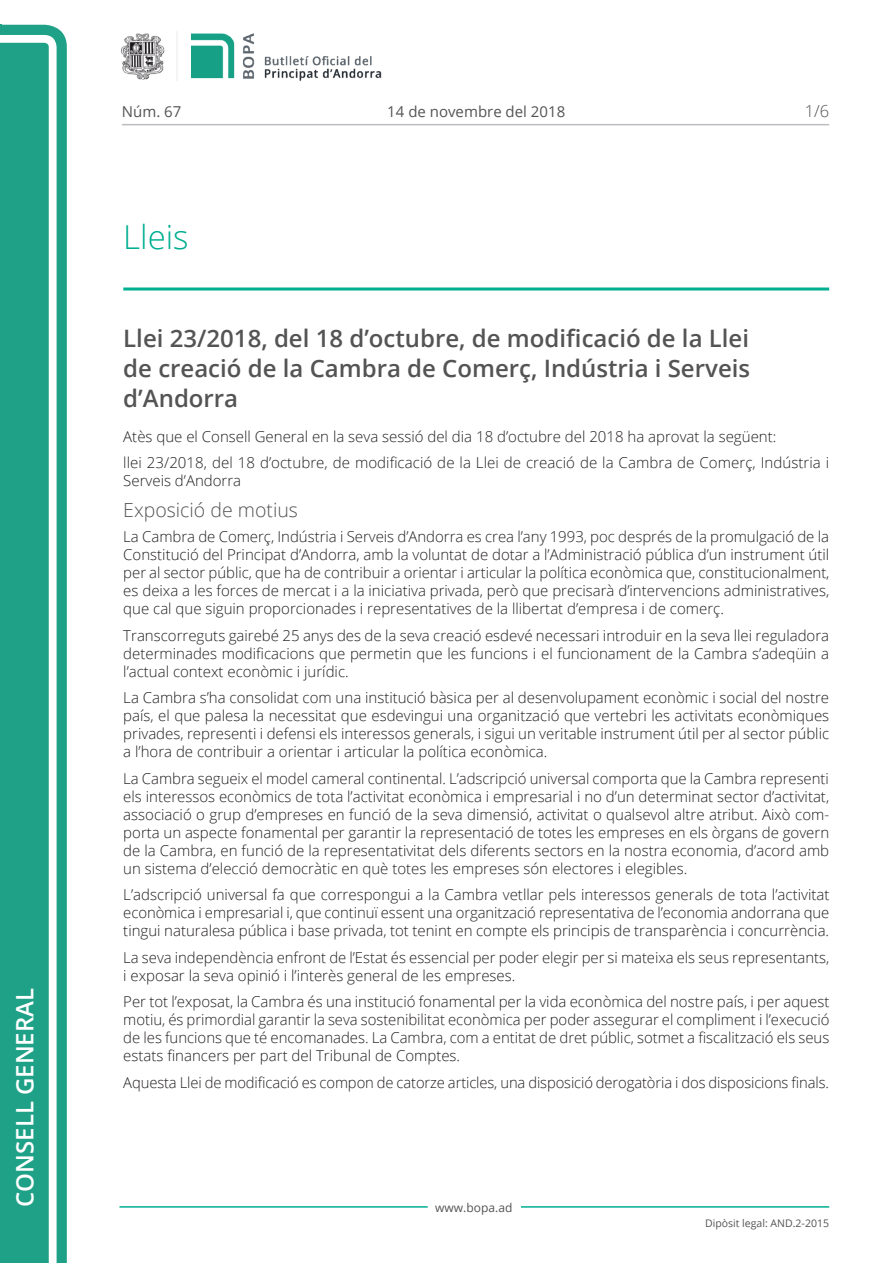
<style>
.page{position:relative;width:893px;height:1263px;background:#fff}
.page>*{position:absolute;margin:0;border:0;box-sizing:border-box;transform-origin:0 0}
.Titol_2_PAG{font:300 33px "Open Sans";color:#00ae91}
.Titol_3{font:600 24px/30px "Open Sans";color:#545454;text-align:justify}
.t1{font:600 24px "Open Sans";color:#fff}
.Titol_5{font:300 19.5px "Open Sans";color:#545454}
.num_pagina{font:300 16.5px "Open Sans";color:#545454}
.Body_text{font:300 15px/18px "Open Sans";color:#231f20;text-align:justify}
.carrer{font:15px "Open Sans";color:#545454}
.t2{font:12px "Open Sans";color:#545454}
.t3{font:10.5px "Open Sans";color:#545454}
</style>
<div class="page">
<svg style="left:0;top:25px;width:67px;height:1238px;fill:#1ea187"></svg>
<div style="left:0;top:43px;width:49px;height:1220px;background:#1ea187"></div>
<img style="left:122px;top:32px;width:260px;height:49px">
<hr style="left:119px;top:1206px;width:309px;height:2px;background:#00ae91">
<hr style="left:521px;top:1206px;width:308px;height:2px;background:#00ae91">
<hr style="left:122px;top:124px;width:707px;height:1px;background:#bcbdc0">
<hr style="left:123px;top:287px;width:706px;height:3px;background:#00ae91">
<p class="t1" style="left:8px;top:1207px;width:220px;rotate:-90deg">Consell General</p>
<p class="carrer" style="left:122px;top:102px;width:61px">Núm. 67</p>
<p class="carrer" style="left:387px;top:102px;width:179px">14 de novembre del 2018</p>
<p class="Titol_2_PAG" style="left:123px;top:215px;width:67px">Lleis</p>
<p class="num_pagina" style="left:805px;top:100px;width:26px">1/6</p>
<p class="Titol_3" style="left:123px;top:322px;width:628px">Llei 23/2018, del 18 d’octubre, de modificació de la Llei de creació de la Cambra de Comerç, Indústria i Serveis d’Andorra</p>
<p class="Body_text" style="left:123px;top:427px;width:654px">Atès que el Consell General en la seva sessió del dia 18 d’octubre del 2018 ha aprovat la següent:</p>
<p class="Body_text" style="left:123px;top:453px;width:707px">llei 23/2018, del 18 d’octubre, de modificació de la Llei de creació de la Cambra de Comerç, Indústria i<br>Serveis d’Andorra</p>
<p class="Titol_5" style="left:123px;top:497px;width:176px">Exposició de motius</p>
<p class="Body_text" style="left:123px;top:527px;width:708px">La Cambra de Comerç, Indústria i Serveis d’Andorra es crea l’any 1993, poc després de la promulgació de la Constitució del Principat d’Andorra, amb la voluntat de dotar a l’Administració pública d’un instrument útil per al sector públic, que ha de contribuir a orientar i articular la política econòmica que, constitucionalment, es deixa a les forces de mercat i a la iniciativa privada, però que precisarà d’intervencions administratives, que cal que siguin proporcionades i representatives de la llibertat d’empresa i de comerç.</p>
<p class="Body_text" style="left:123px;top:626px;width:707px">Transcorreguts gairebé 25 anys des de la seva creació esdevé necessari introduir en la seva llei reguladora determinades modificacions que permetin que les funcions i el funcionament de la Cambra s’adeqüin a l’actual context econòmic i jurídic.</p>
<p class="Body_text" style="left:123px;top:688px;width:707px">La Cambra s’ha consolidat com una institució bàsica per al desenvolupament econòmic i social del nostre país, el que palesa la necessitat que esdevingui una organització que vertebri les activitats econòmiques privades, representi i defensi els interessos generals, i sigui un veritable instrument útil per al sector públic a l’hora de contribuir a orientar i articular la política econòmica.</p>
<p class="Body_text" style="left:123px;top:769px;width:707px">La Cambra segueix el model cameral continental. L’adscripció universal comporta que la Cambra representi els interessos econòmics de tota l’activitat econòmica i empresarial i no d’un determinat sector d’activitat, associació o grup d’empreses en funció de la seva dimensió, activitat o qualsevol altre atribut. Això com&shy;porta un aspecte fonamental per garantir la representació de totes les empreses en els òrgans de govern de la Cambra, en funció de la representativitat dels diferents sectors en la nostra economia, d’acord amb un sistema d’elecció democràtic en què totes les empreses són electores i elegibles.</p>
<p class="Body_text" style="left:123px;top:885px;width:708px">L’adscripció universal fa que correspongui a la Cambra vetllar pels interessos generals de tota l’activitat econòmica i empresarial i, que continuï essent una organització representativa de l’economia andorrana que tingui naturalesa pública i base privada, tot tenint en compte els principis de transparència i concurrència.</p>
<p class="Body_text" style="left:123px;top:948px;width:707px">La seva independència enfront de l’Estat és essencial per poder elegir per si mateixa els seus representants, i exposar la seva opinió i l’interès general de les empreses.</p>
<p class="Body_text" style="left:123px;top:992px;width:708px">Per tot l’exposat, la Cambra és una institució fonamental per la vida econòmica del nostre país, i per aquest motiu, és primordial garantir la seva sostenibilitat econòmica per poder assegurar el compliment i l’execució de les funcions que té encomanades. La Cambra, com a entitat de dret públic, sotmet a fiscalització els seus estats financers per part del Tribunal de Comptes.</p>
<p class="Body_text" style="left:123px;top:1073px;width:707px">Aquesta Llei de modificació es compon de catorze articles, una disposició derogatòria i dos disposicions finals.</p>
<p class="t2" style="left:435px;top:1199px;width:79px">www.bopa.ad</p>
<p class="t3" style="left:705px;top:1216px;width:125px">Dipòsit legal: AND.2-2015</p>
</div>
